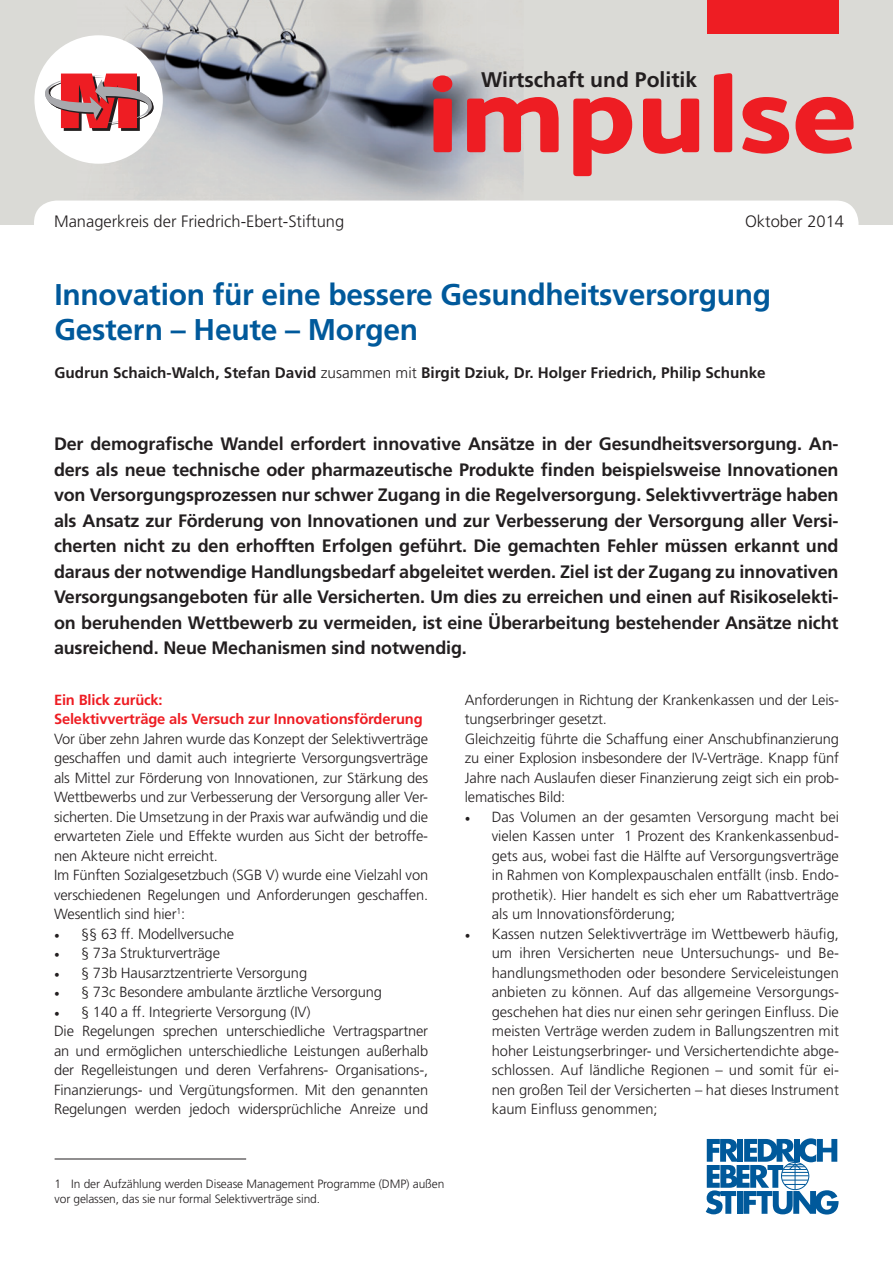
<style>
.page{position:relative;width:893px;height:1263px;background:#fff}
.page>*{position:absolute;margin:0;border:0;box-sizing:border-box;transform-origin:0 0}
.t1{font:700 30px/34.5px "Frutiger";letter-spacing:-.01em;color:#00599b}
.t2{font:700 21.15px "Frutiger";color:#231f20}
.t3{font:700 18px/25.5px "Frutiger";letter-spacing:-.01em;color:#231f20;text-align:justify}
.t4{font:300 16.5px "Frutiger";color:#231f20}
.t5{font:700 15.3px "Frutiger";color:#231f20}
.t6{font:300 14.7px/19.5px "Frutiger";letter-spacing:-.01em;color:#231f20}
.t7{font:700 14.7px/19.5px "Frutiger";letter-spacing:-.01em;color:#ee1d23}
.t8{font:300 12px/15px "Frutiger";letter-spacing:-.01em;color:#231f20}
.s1{font-weight:300}
.s2{font-family:"Minion Pro";font-weight:400}
</style>
<div class="page">
<div style="left:0;top:0;width:893px;height:225px;background:#dadad6"></div>
<img style="left:77px;top:0;width:446px;height:201px">
<div style="left:34px;top:35px;width:129px;height:129px;background:#fff;border-radius:50%"></div>
<div style="left:34px;top:201px;width:824px;height:48px;background:#fff;border-radius:22px"></div>
<div style="left:707px;top:0;width:132px;height:33px;background:#ee1d23"></div>
<svg style="left:433px;top:73px;width:421px;height:103px"></svg>
<svg style="left:706px;top:1138px;width:133px;height:76px"></svg>
<div style="left:781px;top:1162px;width:28px;height:28px;border:1px solid #00599b;border-radius:50%"></div>
<svg style="left:45px;top:74px;width:108px;height:57px"></svg>
<hr style="left:55px;top:1159px;width:191px;height:1px;background:#231f20">
<h2 class="t2" style="left:481px;top:71px;width:218px">Wirtschaft und Politik</h2>
<p class="t4" style="left:54px;top:214px;width:292px">Managerkreis der Friedrich-Ebert-Stiftung</p>
<p class="t4" style="left:745px;top:214px;width:101px">Oktober 2014</p>
<h1 class="t1" style="left:54px;top:280px;width:718px">Innovation für eine bessere Gesundheitsversorgung<br>Gestern – Heute – Morgen</h1>
<p class="t5" style="left:54px;top:366px;width:713px">Gudrun Schaich-Walch, Stefan David <span class="s1">zusammen mit</span> Birgit Dziuk, Dr. Holger Friedrich, Philip Schunke</p>
<p class="t3" style="left:54px;top:433px;width:786px">Der demografische Wandel erfordert innovative Ansätze in der Gesundheitsversorgung. An&shy;ders als neue technische oder pharmazeutische Produkte finden beispielsweise Innovationen von Versorgungsprozessen nur schwer Zugang in die Regelversorgung. Selektivverträge haben als Ansatz zur Förderung von Innovationen und zur Verbesserung der Versorgung aller Versi&shy;cherten nicht zu den erhofften Erfolgen geführt. Die gemachten Fehler müssen erkannt und daraus der notwendige Handlungsbedarf abgeleitet werden. Ziel ist der Zugang zu innovativen Versorgungsangeboten für alle Versicherten. Um dies zu erreichen und einen auf Risikoselekti&shy;on beruhenden Wettbewerb zu vermeiden, ist eine Überarbeitung bestehender Ansätze nicht ausreichend. Neue Mechanismen sind notwendig.</p>
<p class="t7" style="left:54px;top:691px;width:370px">Ein Blick zurück:<br>Selektivverträge als Versuch zur Innovationsförderung</p>
<p class="t6" style="left:54px;top:730px;width:376px">Vor über zehn Jahren wurde das Konzept der Selektivverträge geschaffen und damit auch integrierte Versorgungsverträge als Mittel zur Förderung von Innovationen, zur Stärkung des Wettbewerbs und zur Verbesserung der Versorgung aller Ver&shy;sicherten. Die Umsetzung in der Praxis war aufwändig und die erwarteten Ziele und Effekte wurden aus Sicht der betroffe&shy;nen Akteure nicht erreicht.<br>Im Fünften Sozialgesetzbuch (SGB V) wurde eine Vielzahl von verschiedenen Regelungen und Anforderungen geschaffen.<br>Wesentlich sind hier<sup>1</sup>:</p>
<p class="t6" style="left:54px;top:925px;width:182px"><span class="s2">•</span> §§ 63 ff. Modellversuche</p>
<p class="t6" style="left:54px;top:944px;width:168px"><span class="s2">•</span> § 73a Strukturverträge</p>
<p class="t6" style="left:54px;top:964px;width:255px"><span class="s2">•</span> § 73b Hausarztzentrierte Versorgung</p>
<p class="t6" style="left:54px;top:983px;width:330px"><span class="s2">•</span> § 73c Besondere ambulante ärztliche Versorgung</p>
<p class="t6" style="left:54px;top:1003px;width:376px"><span class="s2">•</span> § 140 a ff. Integrierte Versorgung (IV)<br>Die Regelungen sprechen unterschiedliche Vertragspartner an und ermöglichen unterschiedliche Leistungen außerhalb der Regelleistungen und deren Verfahrens- Organisations-, Finanzierungs- und Vergütungsformen. Mit den genannten Regelungen werden jedoch widersprüchliche Anreize und</p>
<p class="t6" style="left:465px;top:691px;width:376px">Anforderungen in Richtung der Krankenkassen und der Leis&shy;tungserbringer gesetzt.<br>Gleichzeitig führte die Schaffung einer Anschubfinanzierung zu einer Explosion insbesondere der IV-Verträge. Knapp fünf Jahre nach Auslaufen dieser Finanzierung zeigt sich ein prob&shy;lematisches Bild:</p>
<p class="t6" style="left:492px;top:808px;width:349px;text-align:justify;text-indent:-27px"><span class="s2">•</span> Das Volumen an der gesamten Versorgung macht bei vielen Kassen unter 1 Prozent des Krankenkassenbud&shy;gets aus, wobei fast die Hälfte auf Versorgungsverträge in Rahmen von Komplexpauschalen entfällt (insb. Endo&shy;prothetik). Hier handelt es sich eher um Rabattverträge als um Innovationsförderung;</p>
<p class="t6" style="left:492px;top:925px;width:349px;text-align:justify;text-indent:-27px"><span class="s2">•</span> Kassen nutzen Selektivverträge im Wettbewerb häufig, um ihren Versicherten neue Untersuchungs- und Be&shy;handlungsmethoden oder besondere Serviceleistungen anbieten zu können. Auf das allgemeine Versorgungs&shy;geschehen hat dies nur einen sehr geringen Einfluss. Die meisten Verträge werden zudem in Ballungszentren mit hoher Leistungserbringer- und Versichertendichte abge&shy;schlossen. Auf ländliche Regionen – und somit für ei&shy;nen großen Teil der Versicherten – hat dieses Instrument kaum Einfluss genommen;</p>
<p class="t8" style="left:55px;top:1177px;width:391px">1 In der Aufzählung werden Disease Management Programme (DMP) außen vor gelassen, das sie nur formal Selektivverträge sind.</p>
</div>
